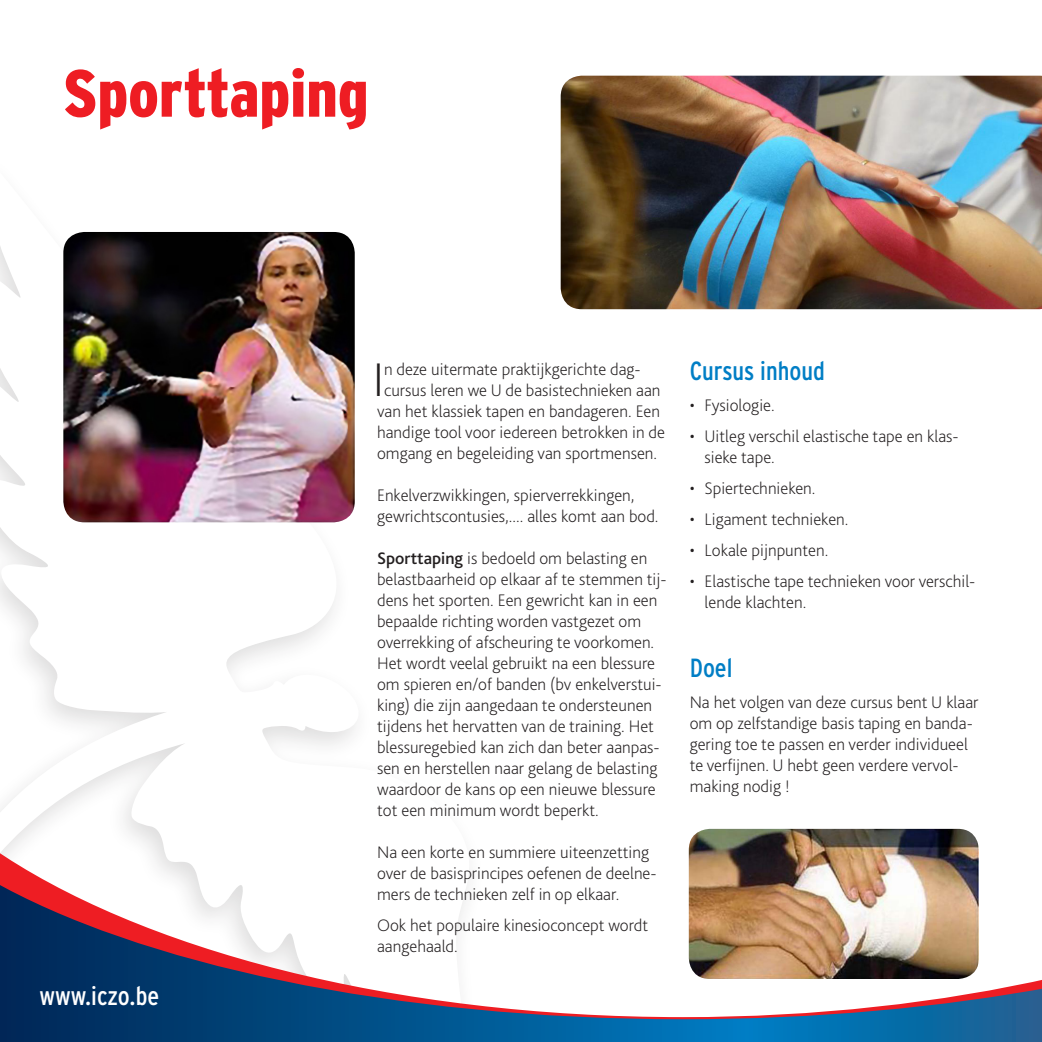
<style>
.page{position:relative;width:1042px;height:1042px;background:#fff}
.page>*{position:absolute;margin:0;border:0;box-sizing:border-box;transform-origin:0 0}
.t1{font:900 condensed 66.5px "Interstate";color:#ee1d23}
.normaal{font:200 49.35px "Bliss 2";color:#231f20}
.titel{font:condensed 26.25px "Interstate";color:#007ec5}
.t2{font:condensed 26.25px "Interstate";color:#fff}
.normaal-2{font:200 17.5px/21px "Bliss 2";color:#231f20}
.s1{font-weight:500}
</style>
<div class="page">
<svg style="left:0;top:246px;width:356px;height:600px"></svg>
<svg style="left:0;top:846px;width:689px;height:33px"></svg>
<svg style="left:0;top:879px;width:1042px;height:163px"></svg>
<img style="left:689px;top:829px;width:290px;height:150px">
<img style="left:561px;top:76px;width:481px;height:233px">
<img style="left:63px;top:232px;width:292px;height:290px">
<p class="t1" style="left:63px;top:56px;width:307px">Sporttaping</p>
<h3 class="t2" style="left:39px;top:981px;width:121px">www.iczo.be</h3>
<p class="normaal" style="left:373px;top:349px;width:13px">I</p>
<p class="normaal-2" style="left:384px;top:358px;width:258px">n deze uitermate praktijkgerichte dag-</p>
<p class="normaal-2" style="left:384px;top:379px;width:278px">cursus leren we U de basistechnieken aan</p>
<p class="normaal-2" style="left:377px;top:400px;width:284px">van het klassiek tapen en bandageren. Een</p>
<p class="normaal-2" style="left:377px;top:421px;width:289px">handige tool voor iedereen betrokken in de</p>
<p class="normaal-2" style="left:377px;top:442px;width:281px">omgang en begeleiding van sportmensen.</p>
<p class="normaal-2" style="left:377px;top:484px;width:283px">Enkelverzwikkingen, spierverrekkingen, gewrichtscontusies,.... alles komt aan bod.</p>
<p class="normaal-2" style="left:377px;top:547px;width:291px"><span class="s1">Sporttaping</span> is bedoeld om belasting en belastbaarheid op elkaar af te stemmen tij&shy;dens het sporten. Een gewricht kan in een bepaalde richting worden vastgezet om overrekking of afscheuring te voorkomen.<br>Het wordt veelal gebruikt na een blessure om spieren en/of banden (bv enkelverstui&shy;king) die zijn aangedaan te ondersteunen tijdens het hervatten van de training. Het blessuregebied kan zich dan beter aanpas&shy;sen en herstellen naar gelang de belasting waardoor de kans op een nieuwe blessure tot een minimum wordt beperkt.</p>
<p class="normaal-2" style="left:377px;top:841px;width:281px">Na een korte en summiere uiteenzetting over de basisprincipes oefenen de deelne&shy;mers de technieken zelf in op elkaar.</p>
<p class="normaal-2" style="left:377px;top:914px;width:273px">Ook het populaire kinesioconcept wordt aangehaald.</p>
<p class="titel" style="left:690px;top:356px;width:137px">Cursus inhoud</p>
<p class="normaal-2" style="left:690px;top:395px;width:86px">• Fysiologie.</p>
<p class="normaal-2" style="left:704px;top:425px;width:256px;text-indent:-15px">• Uitleg verschil elastische tape en klas&shy;sieke tape.</p>
<p class="normaal-2" style="left:690px;top:477px;width:127px">• Spiertechnieken.</p>
<p class="normaal-2" style="left:690px;top:508px;width:160px">• Ligament technieken.</p>
<p class="normaal-2" style="left:690px;top:539px;width:140px">• Lokale pijnpunten.</p>
<p class="normaal-2" style="left:704px;top:570px;width:272px;text-indent:-15px">• Elastische tape technieken voor verschil&shy;lende klachten.</p>
<p class="titel" style="left:690px;top:653px;width:44px">Doel</p>
<p class="normaal-2" style="left:690px;top:691px;width:290px">Na het volgen van deze cursus bent U klaar om op zelfstandige basis taping en banda&shy;gering toe te passen en verder individueel te verfijnen. U hebt geen verdere vervol&shy;making nodig !</p>
</div>
